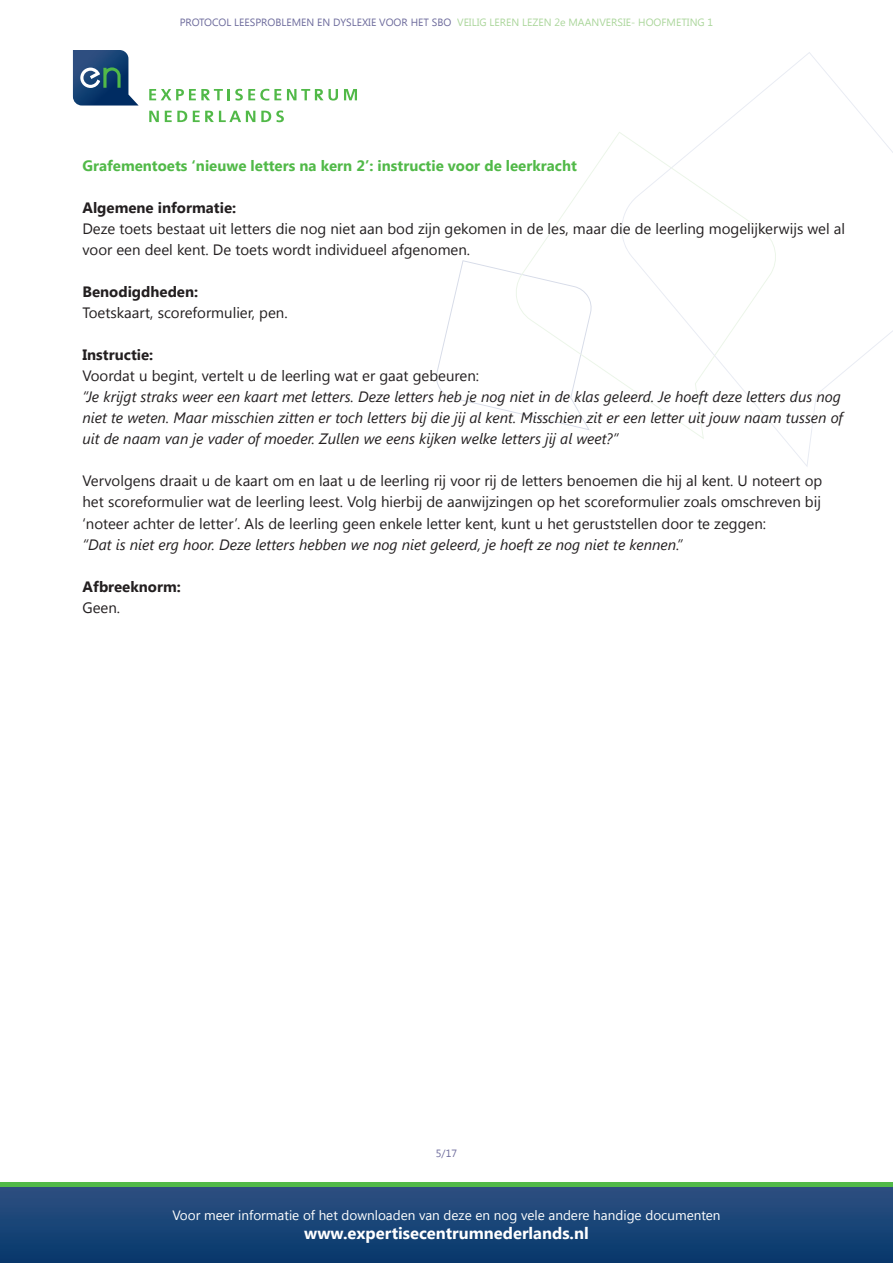
<style>
.page{position:relative;width:893px;height:1263px;background:#fff}
.page>*{position:absolute;margin:0;border:0;box-sizing:border-box;transform-origin:0 0}
.t1{font:700 16.5px "Segoe UI";color:#fff}
.t2{font:15px/21px "Segoe UI";color:#231f20}
.t3{font:italic 15px/21px "Segoe UI";color:#231f20}
.t4{font:700 15px "Segoe UI";color:#51b948}
.t5{font:700 15px "Segoe UI";color:#231f20}
.t6{font:13.5px "Segoe UI";color:#fff}
.t7{font:10.5px "Segoe UI";color:#6d6b9c}
.s1{color:#abd69b}
</style>
<div class="page">
<svg style="left:436px;top:260px;width:156px;height:170px"></svg>
<svg style="left:621px;top:52px;width:272px;height:415px"></svg>
<svg style="left:670px;top:167px;width:45px;height:189px"></svg>
<img style="left:0;top:1186px;width:893px;height:77px">
<hr style="left:0;top:1182px;width:893px;height:4px;background:#51b948">
<img style="left:73px;top:50px;width:66px;height:56px">
<svg style="left:149px;top:111px;width:10px;height:11px"></svg>
<svg style="left:165px;top:111px;width:22px;height:11px"></svg>
<svg style="left:261px;top:110px;width:23px;height:12px"></svg>
<svg style="left:193px;top:111px;width:62px;height:11px"></svg>
<svg style="left:344px;top:89px;width:13px;height:11px"></svg>
<svg style="left:149px;top:89px;width:132px;height:12px"></svg>
<svg style="left:287px;top:89px;width:51px;height:12px"></svg>
<svg style="left:80px;top:67px;width:41px;height:21px"></svg>
<p class="t7" style="left:180px;top:15px;width:535px">PROTOCOL LEESPROBLEMEN EN DYSLEXIE VOOR HET SBO <span class="s1">VEILIG LEREN LEZEN 2e MAANVERSIE- HOOFMETING 1</span></p>
<p class="t4" style="left:82px;top:155px;width:496px">Grafementoets ‘nieuwe letters na kern 2’: instructie voor de leerkracht</p>
<p class="t5" style="left:82px;top:197px;width:155px">Algemene informatie:</p>
<p class="t2" style="left:82px;top:218px;width:764px">Deze toets bestaat uit letters die nog niet aan bod zijn gekomen in de les, maar die de leerling mogelijkerwijs wel al voor een deel kent. De toets wordt individueel afgenomen.</p>
<p class="t5" style="left:82px;top:281px;width:117px">Benodigdheden:</p>
<p class="t2" style="left:82px;top:302px;width:207px">Toetskaart, scoreformulier, pen.</p>
<p class="t5" style="left:82px;top:344px;width:72px">Instructie:</p>
<p class="t2" style="left:82px;top:365px;width:398px">Voordat u begint, vertelt u de leerling wat er gaat gebeuren:</p>
<p class="t3" style="left:82px;top:386px;width:762px">“Je krijgt straks weer een kaart met letters. Deze letters heb je nog niet in de klas geleerd. Je hoeft deze letters dus nog niet te weten. Maar misschien zitten er toch letters bij die jij al kent. Misschien zit er een letter uit jouw naam tussen of uit de naam van je vader of moeder. Zullen we eens kijken welke letters jij al weet?”</p>
<p class="t2" style="left:82px;top:470px;width:741px;text-align:justify">Vervolgens draait u de kaart om en laat u de leerling rij voor rij de letters benoemen die hij al kent. U noteert op het scoreformulier wat de leerling leest. Volg hierbij de aanwijzingen op het scoreformulier zoals omschreven bij ‘noteer achter de letter’. Als de leerling geen enkele letter kent, kunt u het geruststellen door te zeggen:</p>
<p class="t3" style="left:82px;top:533px;width:601px">“Dat is niet erg hoor. Deze letters hebben we nog niet geleerd, je hoeft ze nog niet te kennen.”</p>
<p class="t5" style="left:82px;top:575px;width:100px">Afbreeknorm:</p>
<p class="t2" style="left:82px;top:596px;width:39px">Geen.</p>
<p class="t7" style="left:436px;top:1146px;width:23px">5/17</p>
<p class="t6" style="left:172px;top:1205px;width:550px">Voor meer informatie of het downloaden van deze en nog vele andere handige documenten</p>
<p class="t1" style="left:304px;top:1222px;width:286px">www.expertisecentrumnederlands.nl</p>
</div>
